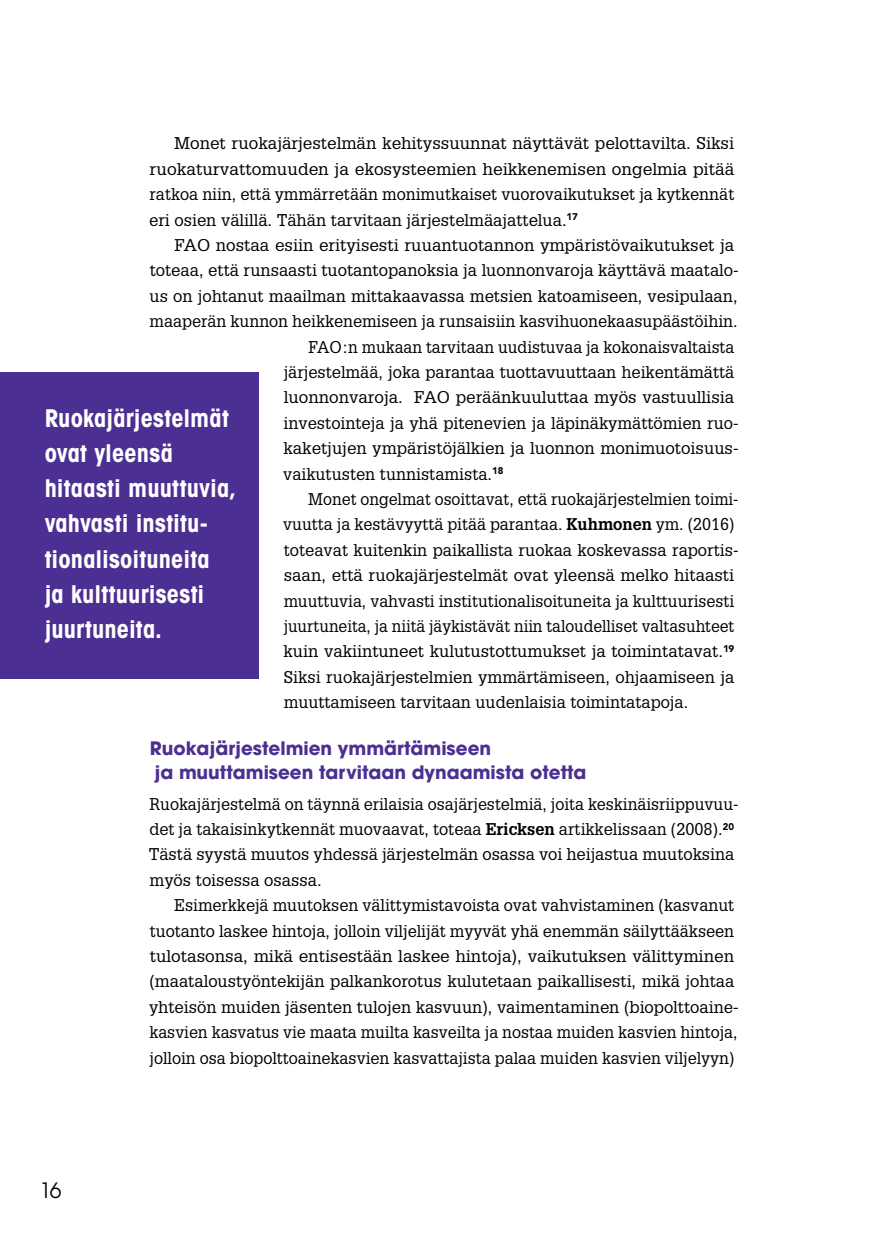
<style>
.page{position:relative;width:874px;height:1241px;background:#fff}
.page>*{position:absolute;margin:0;border:0;box-sizing:border-box;transform-origin:0 0}
.t1{font:700 condensed 24.5px/35px "Avant Garde";letter-spacing:.005em;color:#fff}
.t2{font:21px "Avant Garde";color:#000}
.t3{font:700 18.38px/24.5px "Avant Garde";color:#4c2f92}
.t4{font:16.62px/25.4px "Glypha LT Pro";color:#000}
.t5{font:16.62px "Glypha LT Pro";color:#000;scale:.96 1}
.t6{font:16.62px "Glypha LT Pro";color:#000;scale:.94 1}
.s1{font-weight:700}
</style>
<div class="page">
<div style="left:0;top:372px;width:258px;height:306px;background:#4c2f92"></div>
<p class="t4" style="left:149px;top:130px;width:586px;text-align:justify;text-indent:25px">Monet ruokajärjestelmän kehityssuunnat näyttävät pelottavilta. Siksi ruokaturvattomuuden ja ekosysteemien heikkenemisen ongelmia pitää ratkoa niin, että ymmärretään monimutkaiset vuorovaikutukset ja kytkennät eri osien välillä. Tähän tarvitaan järjestelmäajattelua.<sup>17</sup></p>
<p class="t4" style="left:174px;top:232px;width:561px">FAO nostaa esiin erityisesti ruuantuotannon ympäristövaikutukset ja</p>
<p class="t4" style="left:150px;top:257px;width:590px">toteaa, että runsaasti tuotantopanoksia ja luonnonvaroja käyttävä maatalo-</p>
<p class="t4" style="left:149px;top:283px;width:589px">us on johtanut maailman mittakaavassa metsien katoamiseen, vesipulaan,</p>
<p class="t4" style="left:149px;top:308px;width:589px">maaperän kunnon heikkenemiseen ja runsaisiin kasvihuonekaasupäästöihin.</p>
<p class="t5" style="left:308px;top:336px;width:445px">FAO:n mukaan tarvitaan uudistuvaa ja kokonaisvaltaista</p>
<p class="t4" style="left:283px;top:359px;width:452px">järjestelmää, joka parantaa tuottavuuttaan heikentämättä</p>
<p class="t4" style="left:284px;top:384px;width:452px">luonnonvaroja. FAO peräänkuuluttaa myös vastuullisia</p>
<p class="t4" style="left:283px;top:410px;width:456px">investointeja ja yhä pitenevien ja läpinäkymättömien ruo-</p>
<p class="t4" style="left:283px;top:435px;width:456px">kaketjujen ympäristöjälkien ja luonnon monimuotoisuus-</p>
<p class="t4" style="left:283px;top:460px;width:221px">vaikutusten tunnistamista.<sup>18</sup></p>
<p class="t5" style="left:308px;top:489px;width:449px">Monet ongelmat osoittavat, että ruokajärjestelmien toimi-</p>
<p class="t4" style="left:283px;top:511px;width:452px">vuutta ja kestävyyttä pitää parantaa. <span class="s1">Kuhmonen</span> ym. (2016)</p>
<p class="t4" style="left:284px;top:536px;width:456px">toteavat kuitenkin paikallista ruokaa koskevassa raportis-</p>
<p class="t4" style="left:284px;top:562px;width:451px">saan, että ruokajärjestelmät ovat yleensä melko hitaasti</p>
<p class="t4" style="left:283px;top:587px;width:452px">muuttuvia, vahvasti institutionalisoituneita ja kulttuurisesti</p>
<p class="t6" style="left:283px;top:616px;width:480px">juurtuneita, ja niitä jäykistävät niin taloudelliset valtasuhteet</p>
<p class="t4" style="left:283px;top:638px;width:452px">kuin vakiintuneet kulutustottumukset ja toimintatavat.<sup>19</sup></p>
<p class="t4" style="left:284px;top:663px;width:451px">Siksi ruokajärjestelmien ymmärtämiseen, ohjaamiseen ja</p>
<p class="t4" style="left:283px;top:689px;width:406px">muuttamiseen tarvitaan uudenlaisia toimintatapoja.</p>
<p class="t3" style="left:150px;top:735px;width:438px">Ruokajärjestelmien ymmärtämiseen<br>ja muuttamiseen tarvitaan dynaamista otetta</p>
<p class="t4" style="left:149px;top:790px;width:590px">Ruokajärjestelmä on täynnä erilaisia osajärjestelmiä, joita keskinäisriippuvuu&shy;det ja takaisinkytkennät muovaavat, toteaa <span class="s1">Ericksen</span> artikkelissaan (2008).<sup>20<br></sup>Tästä syystä muutos yhdessä järjestelmän osassa voi heijastua muutoksina myös toisessa osassa.</p>
<p class="t4" style="left:149px;top:892px;width:590px;text-indent:25px">Esimerkkejä muutoksen välittymistavoista ovat vahvistaminen (kasvanut tuotanto laskee hintoja, jolloin viljelijät myyvät yhä enemmän säilyttääkseen tulotasonsa, mikä entisestään laskee hintoja), vaikutuksen välittyminen (maataloustyöntekijän palkankorotus kulutetaan paikallisesti, mikä johtaa yhteisön muiden jäsenten tulojen kasvuun), vaimentaminen (biopolttoaine&shy;kasvien kasvatus vie maata muilta kasveilta ja nostaa muiden kasvien hintoja, jolloin osa biopolttoainekasvien kasvattajista palaa muiden kasvien viljelyyn)</p>
<h1 class="t1" style="left:45px;top:400px;width:193px">Ruokajärjestelmät ovat yleensä hitaasti muuttuvia, vahvasti institu&shy;tionalisoituneita<br>ja kulttuurisesti juurtuneita.</h1>
<p class="t2" style="left:40px;top:1177px;width:23px">16</p>
</div>
